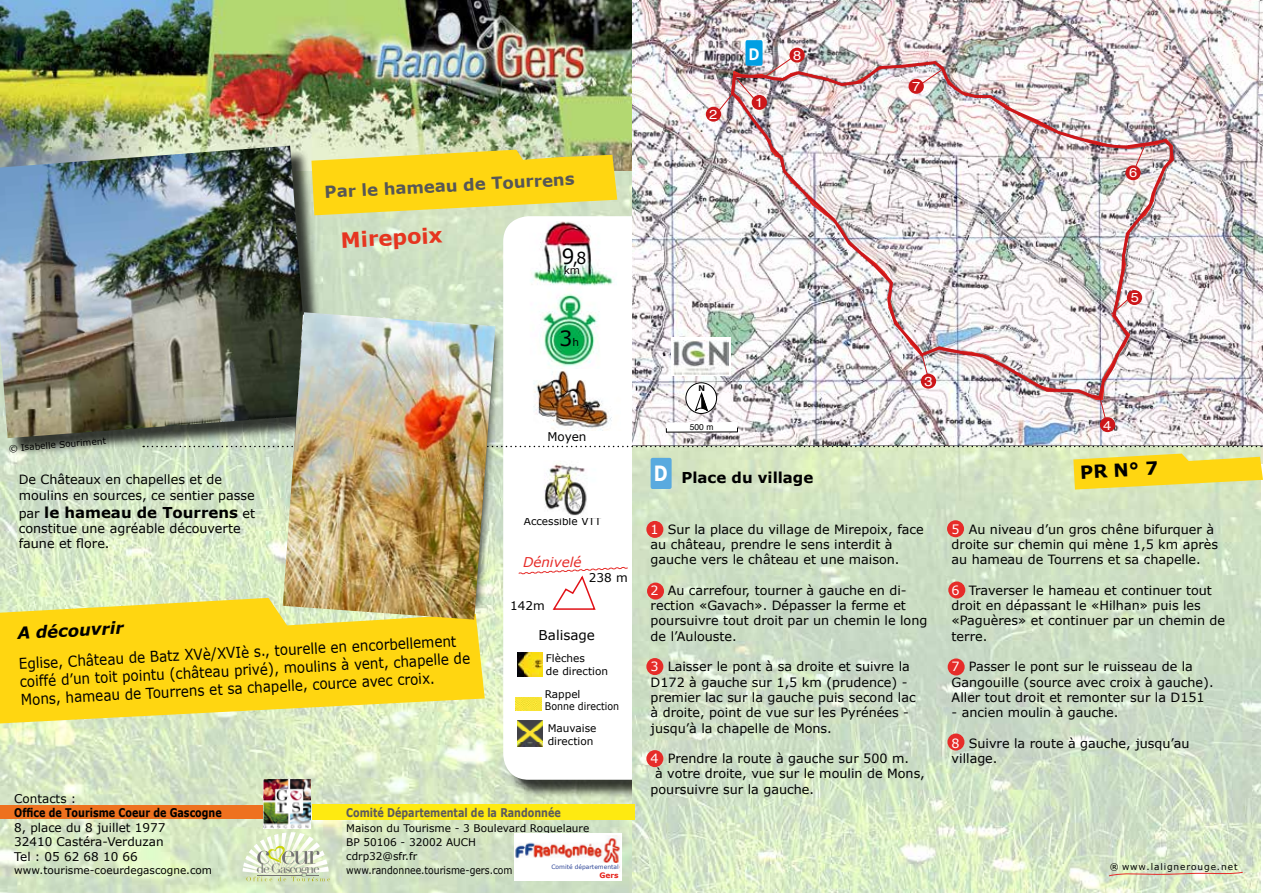
<style>
.page{position:relative;width:1263px;height:893px;background:#fff}
.page>*{position:absolute;margin:0;border:0;box-sizing:border-box;transform-origin:0 0}
.t1{font:700 21px "Verdana";color:#e6351f}
.t2{font:21px "Verdana";color:#000}
.t3{font:700 21px "Verdana";color:#fff;scale:.8 1}
.t4{font:700 18px "Verdana";color:#000}
.t5{font:700 17.25px "Myriad";color:#fff;scale:.88 1}
.t6{font:700 16.5px "Verdana";color:#575756}
.t7{font:italic 700 16.5px "Verdana";color:#000}
.t8{font:16.5px "Verdana";color:#000;scale:.95 1}
.t9{font:15px/18px "Verdana";color:#000;scale:.9 1}
.t10{font:700 15px "Verdana";color:#000}
.t11{font:italic 13.5px "Verdana";color:#e62c29}
.t12{font:13.5px "Verdana";color:#000}
.t13{font:13.35px "Didot";letter-spacing:-.1em;color:#747373}
.t14{font:13.05px "Helvetica";color:#fff;scale:1.12 1}
.t15{font:12.75px/15.3px "Verdana";color:#000}
.t16{font:12px/14.7px "Verdana";color:#000}
.t17{font:700 12px "Verdana";color:#5b595e;scale:.8 1}
.t18{font:700 12px "Verdana";color:#000;scale:.8 1}
.t19{font:10.5px/12.6px "Verdana";color:#000}
.t20{font:9px "Verdana";letter-spacing:.1em;color:#000}
.t21{font:8.55px "Helvetica";color:#000}
.t22{font:700 8.4px "Myriad";color:#000;scale:1.12 1}
.t23{font:700 7.5px "Verdana";color:#e5251d}
.t24{font:6px "Verdana";color:#314898}
.s1{font-weight:400;font-size:12.75px}
.s2{font-size:21px}
.s3{font-size:10.5px}
.s4{color:#fff}
</style>
<div class="page">
<img style="left:1px;top:0;width:631px;height:892px">
<div style="left:505px;top:218px;width:186px;height:580px;background:#000;opacity:.75"></div>
<div style="left:503px;top:216px;width:169px;height:564px;background:#fff;border-radius:26px"></div>
<img style="left:517px;top:721px;width:26px;height:25px">
<img style="left:517px;top:652px;width:26px;height:24px">
<div style="left:0;top:148px;width:329px;height:308px;background:#000;opacity:.75"></div>
<img style="left:0;top:146px;width:310px;height:292px">
<div style="left:288px;top:317px;width:215px;height:296px;background:#000;opacity:.75"></div>
<svg style="left:0;top:598px;width:485px;height:125px;background:#f9d92c"></svg>
<img style="left:633px;top:0;width:630px;height:446px">
<hr style="left:666px;top:432px;width:71px;height:1px;background:#000">
<img style="left:666px;top:40px;width:509px;height:392px">
<img style="left:633px;top:447px;width:628px;height:446px">
<svg style="left:143px;top:446px;width:1120px;height:1px"></svg>
<div style="left:646px;top:521px;width:17px;height:17px;background:#e62c29;border-radius:50%"></div>
<div style="left:948px;top:581px;width:17px;height:17px;background:#e62c29;border-radius:50%"></div>
<div style="left:948px;top:658px;width:17px;height:17px;background:#e62c29;border-radius:50%"></div>
<div style="left:0;top:805px;width:303px;height:14px;background:#ee711f"></div>
<div style="left:312px;top:804px;width:322px;height:16px;background:#feea11"></div>
<div style="left:514px;top:833px;width:108px;height:47px;background:#fff"></div>
<img style="left:515px;top:835px;width:105px;height:34px">
<img style="left:264px;top:779px;width:46px;height:49px">
<div style="left:530px;top:863px;width:89px;height:17px;background:#fff"></div>
<svg style="left:242px;top:832px;width:88px;height:49px"></svg>
<img style="left:531px;top:221px;width:82px;height:148px">
<img style="left:533px;top:371px;width:79px;height:59px">
<img style="left:544px;top:463px;width:43px;height:53px">
<svg style="left:518px;top:567px;width:110px;height:43px"></svg>
<img style="left:516px;top:698px;width:26px;height:12px">
<svg style="left:311px;top:150px;width:306px;height:65px;background:#f4d735"></svg>
<div style="left:651px;top:458px;width:21px;height:31px;background:#59aadf;border-radius:2px"></div>
<svg style="left:1108px;top:871px;width:135px;height:6px"></svg>
<img style="left:283px;top:312px;width:212px;height:308px">
<svg style="left:1073px;top:454px;width:190px;height:36px;background:#f5da3d"></svg>
<div style="left:947px;top:520px;width:17px;height:17px;background:#e62c29;border-radius:50%"></div>
<div style="left:647px;top:583px;width:17px;height:17px;background:#e62c29;border-radius:50%"></div>
<div style="left:947px;top:733px;width:17px;height:17px;background:#e62c29;border-radius:50%"></div>
<div style="left:646px;top:658px;width:17px;height:17px;background:#e62c29;border-radius:50%"></div>
<div style="left:646px;top:750px;width:17px;height:17px;background:#e62c29;border-radius:50%"></div>
<svg style="left:672px;top:338px;width:59px;height:38px"></svg>
<img style="left:674px;top:340px;width:54px;height:36px">
<p class="t6" style="left:324px;top:181px;width:252px;rotate:-3deg">Par le hameau de Tourrens</p>
<p class="t20" style="left:8px;top:443px;width:99px;rotate:-5deg">© Isabelle Souriment</p>
<p class="t15" style="left:19px;top:472px;width:205px">De Châteaux en chapelles et de</p>
<p class="t15" style="left:19px;top:487px;width:238px">moulins en sources, ce sentier passe</p>
<p class="t10" style="left:19px;top:502px;width:238px"><span class="s1">par</span> le hameau de Tourrens <span class="s1">et</span></p>
<p class="t15" style="left:19px;top:521px;width:223px">constitue une agréable découverte faune et flore.</p>
<h1 class="t1" style="left:340px;top:226px;width:103px;rotate:-3deg">Mirepoix</h1>
<p class="t7" style="left:17px;top:622px;width:108px;rotate:-3deg">A découvrir</p>
<p class="t9" style="left:18px;top:655px;width:502px;rotate:-3deg">Eglise, Château de Batz XVè/XVIè s., tourelle en encorbellement coiffé d’un toit pointu (château privé), moulins à vent, chapelle de<br>Mons, hameau de Tourrens et sa chapelle, cource avec croix.</p>
<p class="t8" style="left:562px;top:247px;width:28px"><span class="s2">9</span>,8</p>
<p class="t19" style="left:564px;top:264px;width:18px">km</p>
<h1 class="t2" style="left:559px;top:325px;width:21px">3<span class="s3">h</span></h1>
<p class="t16" style="left:547px;top:429px;width:41px">Moyen</p>
<p class="t19" style="left:524px;top:515px;width:79px">Accessible VTT</p>
<p class="t11" style="left:523px;top:554px;width:60px">Dénivelé</p>
<p class="t16" style="left:510px;top:598px;width:36px">142m</p>
<p class="t16" style="left:589px;top:570px;width:40px">238 m</p>
<p class="t12" style="left:539px;top:626px;width:58px">Balisage</p>
<p class="t19" style="left:546px;top:652px;width:64px">Flèches<br>de direction</p>
<p class="t19" style="left:545px;top:688px;width:76px">Rappel<br>Bonne direction</p>
<p class="t19" style="left:548px;top:722px;width:50px">Mauvaise direction</p>
<p class="t16" style="left:14px;top:791px;width:64px">Contacts :</p>
<p class="t18" style="left:14px;top:805px;width:261px">Office de Tourisme Coeur de Gascogne</p>
<p class="t16" style="left:14px;top:820px;width:153px">8, place du 8 juillet 1977<br>32410 Castéra-Verduzan<br>Tel : 05 62 68 10 66</p>
<p class="t19" style="left:14px;top:864px;width:199px">www.tourisme-coeurdegascogne.com</p>
<p class="t13" style="left:257px;top:860px;width:65px">de Gascogne</p>
<p class="t17" style="left:346px;top:805px;width:270px">Comité Départemental de la Randonnée</p>
<p class="t19" style="left:346px;top:821px;width:245px;line-height:14.2px">Maison du Tourisme - 3 Boulevard Roquelaure<br>BP 50106 - 32002 AUCH<br>cdrp32@sfr.fr<br>www.randonnee.tourisme-gers.com</p>
<p class="t24" style="left:551px;top:863px;width:69px">Comité départemental</p>
<p class="t23" style="left:599px;top:870px;width:21px">Gers</p>
<p class="t14" style="left:709px;top:104px;width:9px">2</p>
<h3 class="t5" style="left:749px;top:45px;width:13px">D</h3>
<p class="t14" style="left:755px;top:92px;width:9px">1</p>
<p class="t14" style="left:793px;top:45px;width:9px">8</p>
<p class="t14" style="left:912px;top:77px;width:9px">7</p>
<p class="t14" style="left:1129px;top:162px;width:9px">6</p>
<p class="t14" style="left:1131px;top:287px;width:9px">5</p>
<h1 class="t3" style="left:654px;top:459px;width:19px">D</h1>
<p class="t22" style="left:698px;top:383px;width:7px">N</p>
<p class="t21" style="left:690px;top:420px;width:25px">500 m</p>
<p class="t10" style="left:681px;top:468px;width:133px">Place du village</p>
<p class="t14" style="left:924px;top:372px;width:9px">3</p>
<p class="t15" style="left:651px;top:521px;width:275px"><span class="s4">1</span> Sur la place du village de Mirepoix, face au château, prendre le sens interdit à gauche vers le château et une maison.</p>
<p class="t15" style="left:651px;top:583px;width:278px"><span class="s4">2</span> Au carrefour, tourner à gauche en di&shy;rection «Gavach». Dépasser la ferme et poursuivre tout droit par un chemin le long de l’Aulouste.</p>
<p class="t15" style="left:651px;top:659px;width:267px"><span class="s4">3</span> Laisser le pont à sa droite et suivre la D172 à gauche sur 1,5 km (prudence) - premier lac sur la gauche puis second lac à droite, point de vue sur les Pyrénées - jusqu’à la chapelle de Mons.</p>
<p class="t15" style="left:651px;top:751px;width:260px"><span class="s4">4</span> Prendre la route à gauche sur 500 m.</p>
<p class="t15" style="left:655px;top:766px;width:271px">à votre droite, vue sur le moulin de Mons,</p>
<p class="t15" style="left:651px;top:782px;width:165px">poursuivre sur la gauche.</p>
<p class="t14" style="left:1103px;top:415px;width:9px">4</p>
<h2 class="t4" style="left:1079px;top:460px;width:80px;rotate:-3deg">PR N° 7</h2>
<p class="t15" style="left:952px;top:521px;width:268px"><span class="s4">5</span> Au niveau d’un gros chêne bifurquer à droite sur chemin qui mène 1,5 km après au hameau de Tourrens et sa chapelle.</p>
<p class="t15" style="left:952px;top:583px;width:275px"><span class="s4">6</span> Traverser le hameau et continuer tout droit en dépassant le «Hilhan» puis les «Paguères» et continuer par un chemin de terre.</p>
<p class="t15" style="left:952px;top:659px;width:263px"><span class="s4">7</span> Passer le pont sur le ruisseau de la<br>Gangouille (source avec croix à gauche).<br>Aller tout droit et remonter sur la D151</p>
<p class="t15" style="left:952px;top:705px;width:168px">- ancien moulin à gauche.</p>
<p class="t15" style="left:952px;top:736px;width:240px"><span class="s4">8</span> Suivre la route à gauche, jusqu’au village.</p>
<p class="t20" style="left:1110px;top:861px;width:129px">® www.lalignerouge.net</p>
</div>
